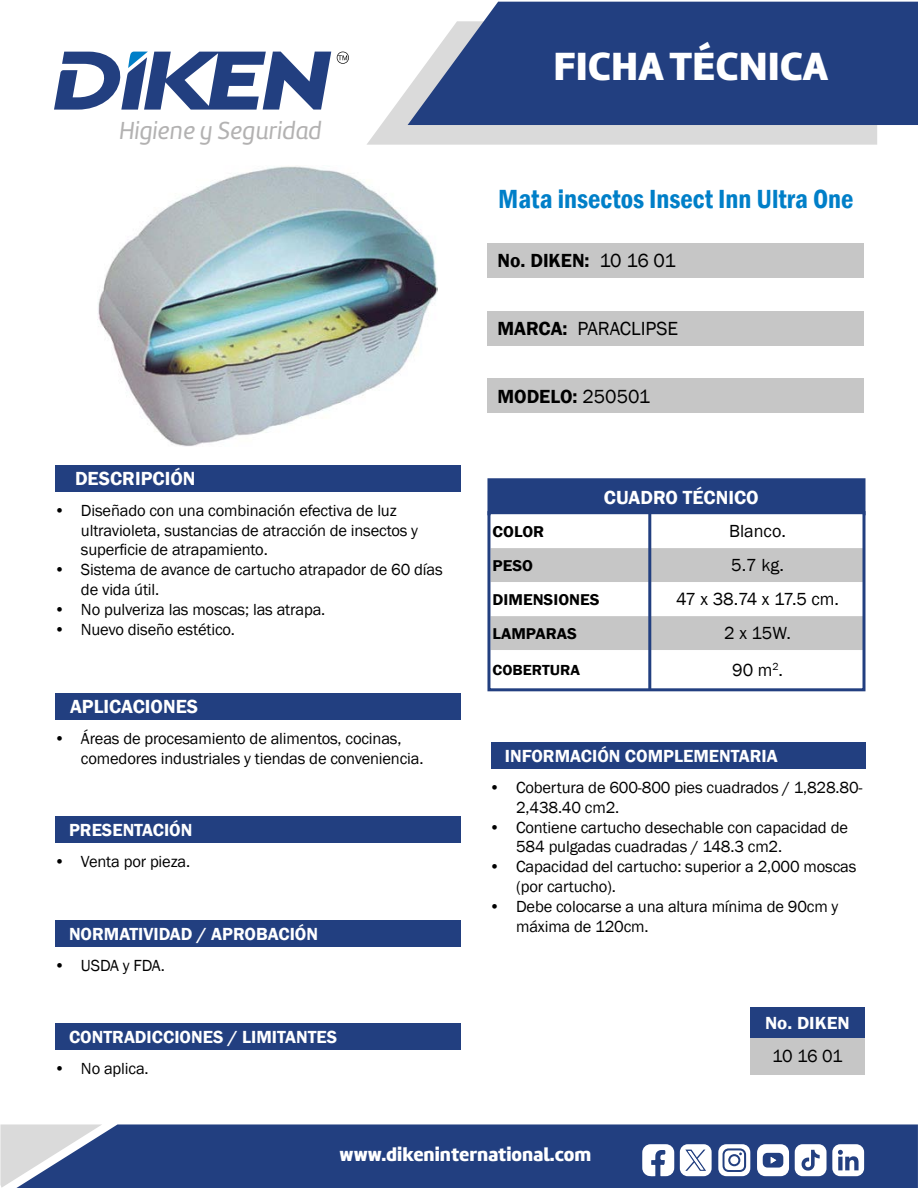
<style>
.page{position:relative;width:918px;height:1188px;background:#fff}
.page>*{position:absolute;margin:0;border:0;box-sizing:border-box;transform-origin:0 0}
.t1{font:40.8px "Amelia Basic Black";color:#fff}
.t2{font:600 condensed 27px "Franklin Gothic";color:#007fc8}
.t3{font:25.5px "Amelia Basic Italic";color:#b3b2b2}
.t4{font:600 19.5px "Franklin Gothic";color:#fff}
.t5{font:600 19.5px "Franklin Gothic";color:#000}
.t6{font:19.5px "Amelia Basic Black";color:#fff}
.t7{font:19.5px "Franklin Gothic";color:#000}
.t8{font:600 18px "Franklin Gothic";color:#fff}
.t9{font:18px "Franklin Gothic";color:#000}
.t10{font:600 18px "Franklin Gothic";color:#fff;scale:1.05 1}
.t11{font:16.5px/19.8px "Franklin Gothic";letter-spacing:-.01em;color:#000}
.t12{font:600 16.05px "Franklin Gothic";color:#000;scale:1.05 1}
.t13{font:600 15px "Franklin Gothic";color:#000;scale:1.05 1}
.s1{font-weight:400}
.s2{font-weight:600}
</style>
<div class="page">
<div style="left:102px;top:1124px;width:816px;height:64px;background:#223f80"></div>
<svg style="left:0;top:1124px;width:102px;height:64px;background:#9ea8bf"></svg>
<svg style="left:367px;top:88px;width:510px;height:57px;background:#ddddde"></svg>
<svg style="left:408px;top:2px;width:510px;height:123px;background:#36508b"></svg>
<svg style="left:54px;top:51px;width:277px;height:59px"></svg>
<svg style="left:337px;top:52px;width:12px;height:12px"></svg>
<svg style="left:680px;top:1144px;width:32px;height:32px"></svg>
<svg style="left:642px;top:1144px;width:32px;height:32px"></svg>
<svg style="left:718px;top:1144px;width:32px;height:32px"></svg>
<div style="left:730px;top:1156px;width:8px;height:8px;background:#fff;border-radius:50%"></div>
<svg style="left:757px;top:1144px;width:32px;height:32px"></svg>
<svg style="left:795px;top:1144px;width:69px;height:32px"></svg>
<div style="left:489px;top:480px;width:375px;height:34px;background:#223f80"></div>
<div style="left:487px;top:478px;width:379px;height:37px;border:3px solid #223f80"></div>
<div style="left:488px;top:243px;width:376px;height:34px;background:#c6c6c6"></div>
<div style="left:488px;top:311px;width:376px;height:34px;background:#c6c6c6"></div>
<div style="left:488px;top:379px;width:376px;height:34px;background:#c6c6c6"></div>
<svg style="left:491px;top:515px;width:371px;height:172px"></svg>
<div style="left:487px;top:511px;width:379px;height:180px;border:3px solid #223f80"></div>
<hr style="left:648px;top:513px;width:3px;height:177px;background:#223f80">
<img style="left:98px;top:166px;width:339px;height:281px">
<div style="left:56px;top:465px;width:405px;height:27px;background:#223f80"></div>
<div style="left:56px;top:693px;width:405px;height:27px;background:#223f80"></div>
<div style="left:56px;top:816px;width:405px;height:27px;background:#223f80"></div>
<div style="left:56px;top:920px;width:405px;height:27px;background:#223f80"></div>
<div style="left:56px;top:1024px;width:405px;height:26px;background:#223f80"></div>
<div style="left:491px;top:742px;width:375px;height:27px;background:#223f80"></div>
<div style="left:750px;top:1007px;width:115px;height:31px;background:#223f80"></div>
<div style="left:750px;top:1038px;width:115px;height:36px;background:#c6c6c6"></div>
<h3 class="t3" style="left:119px;top:116px;width:204px">Higiene y Seguridad</h3>
<p class="t4" style="left:75px;top:467px;width:122px">DESCRIPCIÓN</p>
<p class="t11" style="left:81px;top:501px;width:339px;text-indent:-27px">• Diseñado con una combinación efectiva de luz ultravioleta, sustancias de atracción de insectos y superficie de atrapamiento.</p>
<p class="t11" style="left:81px;top:560px;width:363px;text-indent:-27px">• Sistema de avance de cartucho atrapador de 60 días de vida útil.</p>
<p class="t11" style="left:54px;top:600px;width:273px">• No pulveriza las moscas; las atrapa.</p>
<p class="t11" style="left:54px;top:620px;width:183px">• Nuevo diseño estético.</p>
<p class="t4" style="left:70px;top:695px;width:129px">APLICACIONES</p>
<p class="t11" style="left:81px;top:729px;width:344px;text-indent:-27px">• Áreas de procesamiento de alimentos, cocinas, comedores industriales y tiendas de conveniencia.</p>
<p class="t8" style="left:69px;top:819px;width:125px">PRESENTACIÓN</p>
<p class="t11" style="left:54px;top:852px;width:138px">• Venta por pieza.</p>
<p class="t8" style="left:69px;top:922px;width:251px">NORMATIVIDAD / APROBACIÓN</p>
<p class="t11" style="left:54px;top:956px;width:112px">• USDA y FDA.</p>
<p class="t8" style="left:69px;top:1026px;width:270px">CONTRADICCIONES / LIMITANTES</p>
<p class="t11" style="left:54px;top:1059px;width:96px">• No aplica.</p>
<h1 class="t1" style="left:553px;top:41px;width:276px">FICHA TÉCNICA</h1>
<h2 class="t2" style="left:498px;top:181px;width:357px">Mata insectos Insect Inn Ultra One</h2>
<p class="t5" style="left:497px;top:248px;width:180px">No. DIKEN: <span class="s1">10 16 01</span></p>
<p class="t7" style="left:497px;top:316px;width:182px"><span class="s2">MARCA:</span> PARACLIPSE</p>
<p class="t5" style="left:497px;top:384px;width:154px">MODELO: <span class="s1">250501</span></p>
<p class="t4" style="left:604px;top:485px;width:156px">CUADRO TÉCNICO</p>
<p class="t12" style="left:493px;top:522px;width:51px">COLOR</p>
<p class="t9" style="left:729px;top:520px;width:58px">Blanco.</p>
<p class="t12" style="left:493px;top:556px;width:40px">PESO</p>
<p class="t9" style="left:731px;top:554px;width:54px">5.7 kg.</p>
<p class="t12" style="left:493px;top:590px;width:103px">DIMENSIONES</p>
<p class="t9" style="left:676px;top:588px;width:164px">47 x 38.74 x 17.5 cm.</p>
<p class="t12" style="left:493px;top:624px;width:82px">LAMPARAS</p>
<p class="t9" style="left:724px;top:622px;width:68px">2 x 15W.</p>
<p class="t13" style="left:493px;top:660px;width:85px">COBERTURA</p>
<p class="t9" style="left:732px;top:658px;width:52px">90 m<sup>2</sup>.</p>
<p class="t8" style="left:505px;top:744px;width:274px">INFORMACIÓN COMPLEMENTARIA</p>
<p class="t11" style="left:516px;top:778px;width:348px;text-indent:-27px">• Cobertura de 600-800 pies cuadrados / 1,828.80-<br>2,438.40 cm2.</p>
<p class="t11" style="left:516px;top:817px;width:333px;text-indent:-27px">• Contiene cartucho desechable con capacidad de<br>584 pulgadas cuadradas / 148.3 cm2.</p>
<p class="t11" style="left:516px;top:857px;width:342px;text-indent:-27px">• Capacidad del cartucho: superior a 2,000 moscas (por cartucho).</p>
<p class="t11" style="left:516px;top:897px;width:324px;text-indent:-27px">• Debe colocarse a una altura mínima de 90cm y máxima de 120cm.</p>
<p class="t10" style="left:765px;top:1012px;width:82px">No. DIKEN</p>
<p class="t9" style="left:772px;top:1045px;width:72px">10 16 01</p>
<p class="t6" style="left:340px;top:1143px;width:253px">www.dikeninternational.com</p>
</div>
